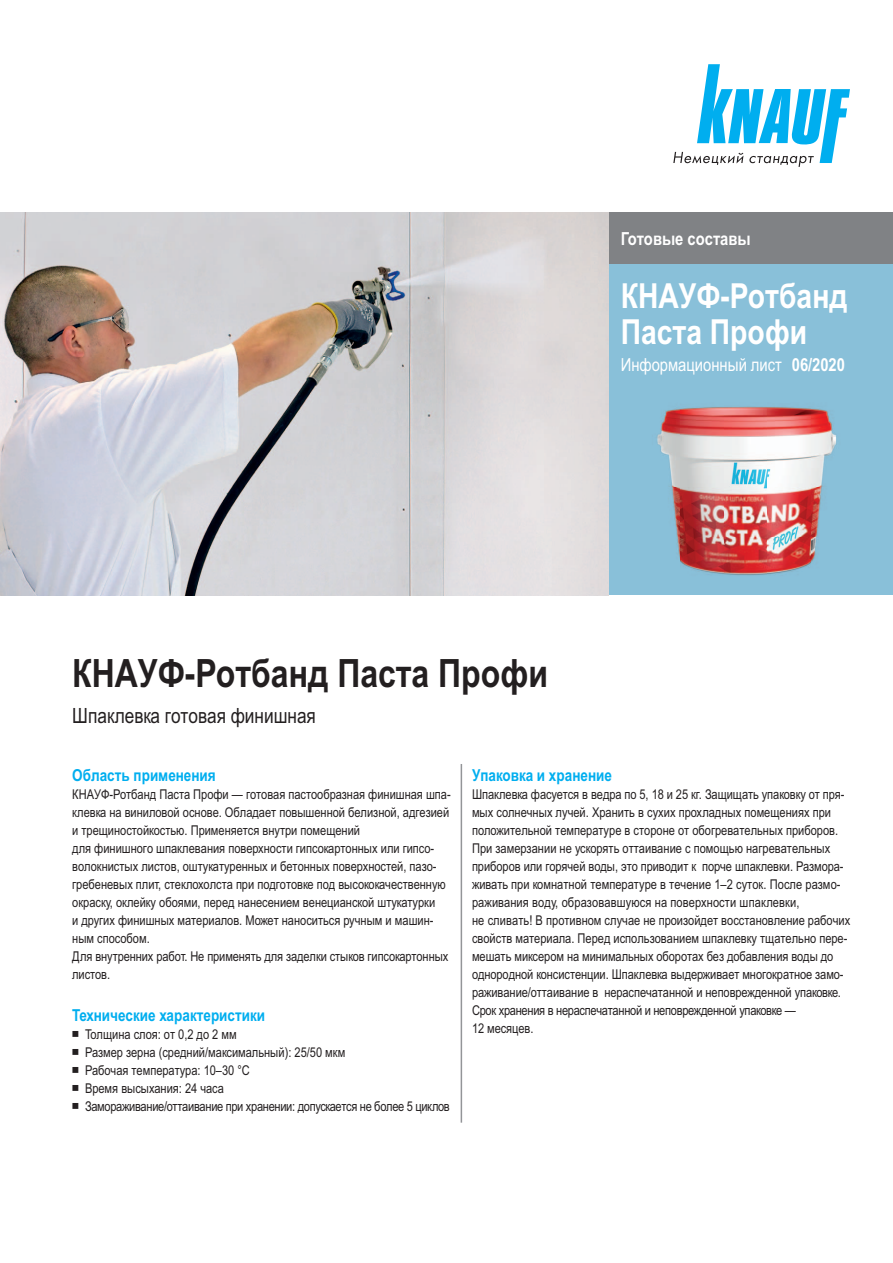
<style>
.page{position:relative;width:893px;height:1263px;background:#fff}
.page>*{position:absolute;margin:0;border:0;box-sizing:border-box;transform-origin:0 0}
.t1{font:700 39px "Arial Narrow MT Pro Cyr";color:#231f20}
.t2{font:700 34.5px/36px "Arial Narrow MT Pro Cyr";color:#fff}
.t3{font:21px "Arial Narrow MT Pro Cyr";color:#231f20}
.t4{font:18px "Arial Narrow MT Pro Cyr";color:#fff}
.t5{font:700 18px "Arial Narrow MT Pro Cyr";color:#fff}
.t6{font:700 16.5px "Arial Narrow MT Pro Cyr";color:#00aeef}
.t7{font:13.5px/18px "Arial Narrow MT Pro Cyr";color:#231f20}
.s1{font-weight:700}
.s2{font-family:"Arial Unicode MS"}
</style>
<div class="page">
<div style="left:608px;top:213px;width:285px;height:382px;background:#89c0d9"></div>
<div style="left:608px;top:213px;width:285px;height:51px;background:#808285"></div>
<svg style="left:673px;top:64px;width:177px;height:103px"></svg>
<hr style="left:461px;top:764px;width:1px;height:359px;background:#939598">
<img style="left:657px;top:406px;width:179px;height:170px">
<img style="left:0;top:213px;width:608px;height:382px">
<h3 class="t5" style="left:621px;top:232px;width:131px">Готовые составы</h3>
<h2 class="t2" style="left:621px;top:281px;width:228px">КНАУФ-Ротбанд<br>Паста Профи</h2>
<h3 class="t4" style="left:621px;top:358px;width:226px">Информационный лист <span class="s1">06/2020</span></h3>
<h1 class="t1" style="left:72px;top:659px;width:477px">КНАУФ-Ротбанд Паста Профи</h1>
<h3 class="t3" style="left:72px;top:708px;width:245px">Шпаклевка готовая финишная</h3>
<p class="t6" style="left:72px;top:769px;width:145px">Область применения</p>
<p class="t7" style="left:72px;top:787px;width:380px">КНАУФ-Ротбанд Паста Профи — готовая пастообразная финишная шпа&shy;клевка на виниловой основе. Обладает повышенной белизной, адгезией и трещиностойкостью. Применяется внутри помещений<br>для финишного шпаклевания поверхности гипсокартонных или гипсо&shy;волокнистых листов, оштукатуренных и бетонных поверхностей, пазо&shy;гребеневых плит, стеклохолста при подготовке под высококачественную окраску, оклейку обоями, перед нанесением венецианской штукатурки<br>и других финишных материалов. Может наноситься ручным и машин&shy;ным способом.<br>Для внутренних работ. Не применять для заделки стыков гипсокартонных листов.</p>
<p class="t6" style="left:72px;top:1009px;width:194px">Технические характеристики</p>
<p class="t7" style="left:72px;top:1027px;width:379px"><span class="s2">￭</span> Толщина слоя: от 0,2 до 2 мм<br><span class="s2">￭</span> Размер зерна (средний/максимальный): 25/50 мкм<br><span class="s2">￭</span> Рабочая температура: 10–30 °С<br><span class="s2">￭</span> Время высыхания: 24 часа<br><span class="s2">￭</span> Замораживание/оттаивание при хранении: допускается не более 5 циклов</p>
<p class="t6" style="left:472px;top:769px;width:141px">Упаковка и хранение</p>
<p class="t7" style="left:472px;top:787px;width:380px">Шпаклевка фасуется в ведра по 5, 18 и 25 кг. Защищать упаковку от пря&shy;мых солнечных лучей. Хранить в сухих прохладных помещениях при положительной температуре в стороне от обогревательных приборов.<br>При замерзании не ускорять оттаивание с помощью нагревательных приборов или горячей воды, это приводит к порче шпаклевки. Размора&shy;живать при комнатной температуре в течение 1–2 суток. После размо&shy;раживания воду, образовавшуюся на поверхности шпаклевки,<br>не сливать! В противном случае не произойдет восстановление рабочих свойств материала. Перед использованием шпаклевку тщательно пере&shy;мешать миксером на минимальных оборотах без добавления воды до однородной консистенции. Шпаклевка выдерживает многократное замо&shy;раживание/оттаивание в нераспечатанной и неповрежденной упаковке.<br>Срок хранения в нераспечатанной и неповрежденной упаковке —<br>12 месяцев.</p>
</div>
